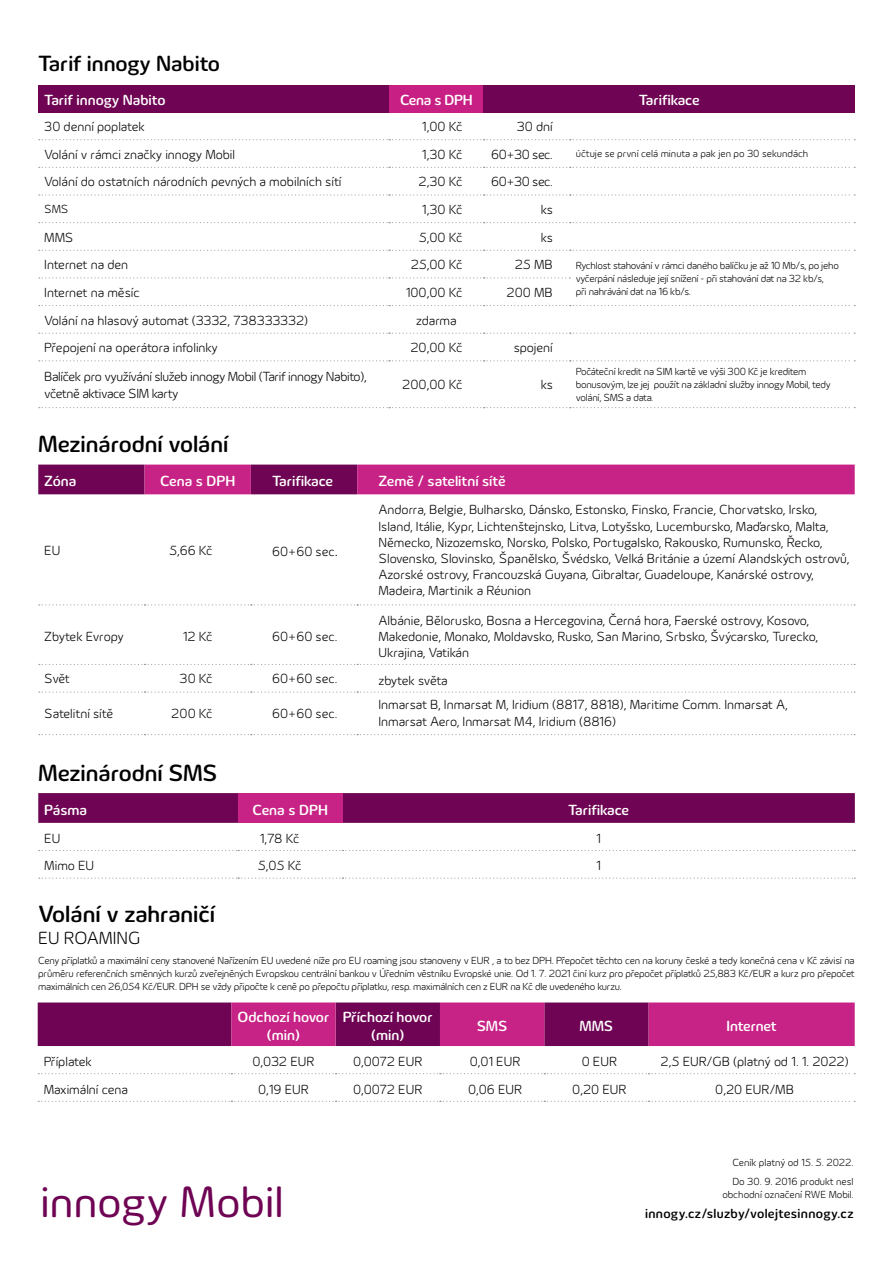
<style>
.page{position:relative;width:893px;height:1263px;background:#fff}
.page>*{position:absolute;margin:0;border:0;box-sizing:border-box;transform-origin:0 0}
.t1{font:45px "Innogy";letter-spacing:.005em;color:#6e0453}
.t2{font:500 24px "Innogy";color:#000}
.t3{font:500 22.5px "Innogy";color:#000}
.t4{font:300 18px "Innogy";color:#000}
.t5{font:500 15px/18px "Innogy";color:#fff;text-align:center}
.t6{font:500 15px "Innogy";letter-spacing:-.02em;color:#fff}
.t7{font:300 13.5px/16.2px "Innogy";color:#000}
.t8{font:300 13.5px/16.2px "Innogy";letter-spacing:-.025em;color:#000}
.t9{font:500 13.5px "Innogy";letter-spacing:.025em;color:#000}
.t10{font:300 13.5px "Innogy";letter-spacing:-.02em;color:#000}
.t11{font:300 12px "Innogy";color:#000}
.t12{font:300 10.5px/13.2px "Innogy";letter-spacing:-.02em;color:#000}
.t13{font:300 10.5px/19.2px "Innogy";color:#000}
.s1{font-size:16.5px}
</style>
<div class="page">
<div style="left:38px;top:85px;width:351px;height:27px;background:#6e0453"></div>
<div style="left:389px;top:85px;width:95px;height:27px;background:#c81f84"></div>
<div style="left:484px;top:85px;width:371px;height:27px;background:#6e0453"></div>
<svg style="left:39px;top:139px;width:816px;height:1px"></svg>
<svg style="left:39px;top:167px;width:816px;height:1px"></svg>
<svg style="left:39px;top:194px;width:816px;height:2px"></svg>
<svg style="left:39px;top:222px;width:816px;height:1px"></svg>
<svg style="left:39px;top:250px;width:816px;height:1px"></svg>
<svg style="left:39px;top:277px;width:531px;height:1px"></svg>
<svg style="left:39px;top:305px;width:816px;height:1px"></svg>
<svg style="left:39px;top:333px;width:816px;height:1px"></svg>
<svg style="left:39px;top:360px;width:816px;height:1px"></svg>
<svg style="left:39px;top:407px;width:816px;height:1px"></svg>
<svg style="left:38px;top:465px;width:817px;height:29px;background:#af1a78"></svg>
<svg style="left:39px;top:604px;width:816px;height:1px"></svg>
<svg style="left:39px;top:664px;width:816px;height:1px"></svg>
<svg style="left:39px;top:691px;width:816px;height:2px"></svg>
<svg style="left:39px;top:734px;width:816px;height:1px"></svg>
<svg style="left:38px;top:793px;width:817px;height:30px;background:#6f0654"></svg>
<div style="left:238px;top:793px;width:104px;height:30px;background:#c72285"></div>
<svg style="left:39px;top:877px;width:816px;height:2px"></svg>
<svg style="left:39px;top:850px;width:816px;height:1px"></svg>
<svg style="left:38px;top:1002px;width:817px;height:44px;background:#9c166e"></svg>
<svg style="left:38px;top:1101px;width:817px;height:1px"></svg>
<svg style="left:38px;top:1073px;width:817px;height:1px"></svg>
<h3 class="t3" style="left:38px;top:51px;width:183px">Tarif innogy Nabito</h3>
<p class="t5" style="left:44px;top:92px;width:123px">Tarif innogy Nabito</p>
<p class="t5" style="left:400px;top:92px;width:74px">Cena s DPH</p>
<p class="t5" style="left:639px;top:92px;width:62px">Tarifikace</p>
<p class="t7" style="left:44px;top:119px;width:102px">30 denní poplatek</p>
<p class="t7" style="left:422px;top:119px;width:42px">1,00 Kč</p>
<p class="t7" style="left:517px;top:119px;width:38px">30 dní</p>
<p class="t7" style="left:44px;top:147px;width:192px">Volání v rámci značky innogy Mobil</p>
<p class="t7" style="left:422px;top:147px;width:42px">1,30 Kč</p>
<p class="t7" style="left:491px;top:147px;width:63px">60+30 sec.</p>
<p class="t13" style="left:576px;top:145px;width:234px">účtuje se první celá minuta a pak jen po 30 sekundách</p>
<p class="t7" style="left:44px;top:174px;width:299px">Volání do ostatních národních pevných a mobilních sítí</p>
<p class="t7" style="left:419px;top:174px;width:45px">2,30 Kč</p>
<p class="t7" style="left:491px;top:174px;width:63px">60+30 sec.</p>
<p class="t11" style="left:44px;top:203px;width:26px">SMS</p>
<p class="t7" style="left:422px;top:202px;width:42px">1,30 Kč</p>
<p class="t7" style="left:541px;top:202px;width:14px">ks</p>
<p class="t7" style="left:44px;top:229px;width:31px">MMS</p>
<p class="t7" style="left:419px;top:229px;width:45px">5,00 Kč</p>
<p class="t7" style="left:541px;top:229px;width:14px">ks</p>
<p class="t7" style="left:44px;top:257px;width:85px">Internet na den</p>
<p class="t7" style="left:411px;top:257px;width:53px">25,00 Kč</p>
<p class="t7" style="left:515px;top:257px;width:39px">25 MB</p>
<p class="t12" style="left:576px;top:259px;width:265px">Rychlost stahování v rámci daného balíčku je až 10 Mb/s, po jeho vyčerpání následuje její snížení - při stahování dat na 32 kb/s,<br>při nahrávání dat na 16 kb/s.</p>
<p class="t7" style="left:44px;top:285px;width:97px">Internet na měsíc</p>
<p class="t7" style="left:406px;top:285px;width:58px">100,00 Kč</p>
<p class="t7" style="left:506px;top:285px;width:48px">200 MB</p>
<p class="t7" style="left:44px;top:312px;width:265px">Volání na hlasový automat (3332, 738333332)</p>
<p class="t7" style="left:416px;top:312px;width:42px">zdarma</p>
<p class="t7" style="left:44px;top:340px;width:175px">Přepojení na operátora infolinky</p>
<p class="t7" style="left:410px;top:340px;width:54px">20,00 Kč</p>
<p class="t7" style="left:514px;top:340px;width:41px">spojení</p>
<p class="t8" style="left:44px;top:369px;width:324px">Balíček pro využívání služeb innogy Mobil (Tarif innogy Nabito), včetně aktivace SIM karty</p>
<p class="t7" style="left:402px;top:377px;width:62px">200,00 Kč</p>
<p class="t7" style="left:541px;top:377px;width:14px">ks</p>
<p class="t12" style="left:576px;top:365px;width:256px">Počáteční kredit na SIM kartě ve výši 300 Kč je kreditem bonusovým, lze jej použít na základní služby innogy Mobil, tedy volání, SMS a data.</p>
<h2 class="t2" style="left:38px;top:430px;width:192px">Mezinárodní volání</h2>
<p class="t5" style="left:44px;top:473px;width:34px">Zóna</p>
<p class="t5" style="left:160px;top:473px;width:77px">Cena s DPH</p>
<p class="t5" style="left:272px;top:473px;width:62px">Tarifikace</p>
<p class="t5" style="left:378px;top:473px;width:129px">Země / satelitní sítě</p>
<p class="t7" style="left:44px;top:543px;width:18px">EU</p>
<p class="t7" style="left:169px;top:543px;width:45px">5,66 Kč</p>
<p class="t7" style="left:272px;top:544px;width:67px">60+60 sec<span class="s1">.</span></p>
<p class="t8" style="left:44px;top:629px;width:81px">Zbytek Evropy</p>
<p class="t7" style="left:183px;top:629px;width:31px">12 Kč</p>
<p class="t7" style="left:272px;top:629px;width:67px">60+60 sec.</p>
<p class="t7" style="left:378px;top:502px;width:472px">Andorra, Belgie, Bulharsko, Dánsko, Estonsko, Finsko, Francie, Chorvatsko, Irsko, Island, Itálie, Kypr, Lichtenštejnsko, Litva, Lotyšsko, Lucembursko, Maďarsko, Malta, Německo, Nizozemsko, Norsko, Polsko, Portugalsko, Rakousko, Rumunsko, Řecko, Slovensko, Slovinsko, Španělsko, Švédsko, Velká Británie a území Alandských ostrovů, Azorské ostrovy, Francouzská Guyana, Gibraltar, Guadeloupe, Kanárské ostrovy, Madeira, Martinik a Réunion</p>
<p class="t7" style="left:378px;top:612px;width:441px">Albánie, Bělorusko, Bosna a Hercegovina, Černá hora, Faerské ostrovy, Kosovo,<br>Makedonie, Monako, Moldavsko, Rusko, San Marino, Srbsko, Švýcarsko, Turecko,<br>Ukrajina, Vatikán</p>
<p class="t7" style="left:44px;top:671px;width:27px">Svět</p>
<p class="t7" style="left:180px;top:671px;width:35px">30 Kč</p>
<p class="t7" style="left:272px;top:671px;width:67px">60+60 sec.</p>
<p class="t10" style="left:378px;top:673px;width:71px">zbytek světa</p>
<p class="t7" style="left:44px;top:705px;width:70px">Satelitní sítě</p>
<p class="t7" style="left:171px;top:705px;width:43px">200 Kč</p>
<p class="t7" style="left:272px;top:705px;width:67px">60+60 sec.</p>
<p class="t7" style="left:378px;top:697px;width:411px">Inmarsat B, Inmarsat M, Iridium (8817, 8818), Maritime Comm. Inmarsat A,<br>Inmarsat Aero, Inmarsat M4, Iridium (8816)</p>
<h2 class="t2" style="left:38px;top:759px;width:181px">Mezinárodní SMS</h2>
<p class="t5" style="left:44px;top:801px;width:44px">Pásma</p>
<p class="t5" style="left:253px;top:801px;width:77px">Cena s DPH</p>
<p class="t5" style="left:568px;top:801px;width:62px">Tarifikace</p>
<p class="t7" style="left:44px;top:831px;width:18px">EU</p>
<p class="t7" style="left:260px;top:831px;width:41px">1,78 Kč</p>
<p class="t7" style="left:596px;top:831px;width:6px">1</p>
<p class="t7" style="left:44px;top:858px;width:51px">Mimo EU</p>
<p class="t7" style="left:258px;top:858px;width:45px">5,05 Kč</p>
<p class="t7" style="left:596px;top:858px;width:6px">1</p>
<h2 class="t2" style="left:38px;top:900px;width:178px">Volání v zahraničí</h2>
<h3 class="t4" style="left:38px;top:927px;width:104px">EU ROAMING</h3>
<p class="t12" style="left:38px;top:954px;width:818px;text-align:justify">Ceny příplatků a maximální ceny stanovené Nařízením EU uvedené níže pro EU roaming jsou stanoveny v EUR , a to bez DPH. Přepočet těchto cen na koruny české a tedy konečná cena v Kč závisí na průměru referenčních směnných kurzů zveřejněných Evropskou centrální bankou v Úředním věstníku Evropské unie. Od 1. 7. 2021 činí kurz pro přepočet příplatků 25,883 Kč/EUR a kurz pro přepočet maximálních cen 26,054 Kč/EUR. DPH se vždy připočte k ceně po přepočtu příplatku, resp. maximálních cen z EUR na Kč dle uvedeného kurzu.</p>
<p class="t5" style="left:238px;top:1008px;width:93px">Odchozí hovor (min)</p>
<p class="t5" style="left:343px;top:1008px;width:91px">Příchozí hovor (min)</p>
<p class="t5" style="left:477px;top:1017px;width:32px">SMS</p>
<p class="t5" style="left:579px;top:1017px;width:35px">MMS</p>
<p class="t6" style="left:726px;top:1017px;width:52px">Internet</p>
<p class="t7" style="left:44px;top:1054px;width:50px">Příplatek</p>
<p class="t7" style="left:252px;top:1053px;width:64px">0,032 EUR</p>
<p class="t7" style="left:353px;top:1053px;width:71px">0,0072 EUR</p>
<p class="t7" style="left:470px;top:1054px;width:52px">0,01 EUR</p>
<p class="t7" style="left:582px;top:1054px;width:37px">0 EUR</p>
<p class="t7" style="left:661px;top:1054px;width:190px">2,5 EUR/GB (platný od 1. 1. 2022)</p>
<p class="t7" style="left:44px;top:1081px;width:86px">Maximální cena</p>
<p class="t7" style="left:258px;top:1081px;width:52px">0,19 EUR</p>
<p class="t7" style="left:353px;top:1081px;width:71px">0,0072 EUR</p>
<p class="t7" style="left:468px;top:1081px;width:56px">0,06 EUR</p>
<p class="t7" style="left:572px;top:1081px;width:56px">0,20 EUR</p>
<p class="t7" style="left:715px;top:1081px;width:80px">0,20 EUR/MB</p>
<h1 class="t1" style="left:40px;top:1176px;width:245px">innogy Mobil</h1>
<p class="t13" style="left:732px;top:1153px;width:123px">Ceník platný od 15. 5. 2022.<br>Do 30. 9. 2016 produkt nesl</p>
<p class="t13" style="left:722px;top:1185px;width:133px">obchodní označení RWE Mobil.</p>
<p class="t9" style="left:645px;top:1206px;width:210px">innogy.cz/sluzby/volejtesinnogy.cz</p>
</div>
